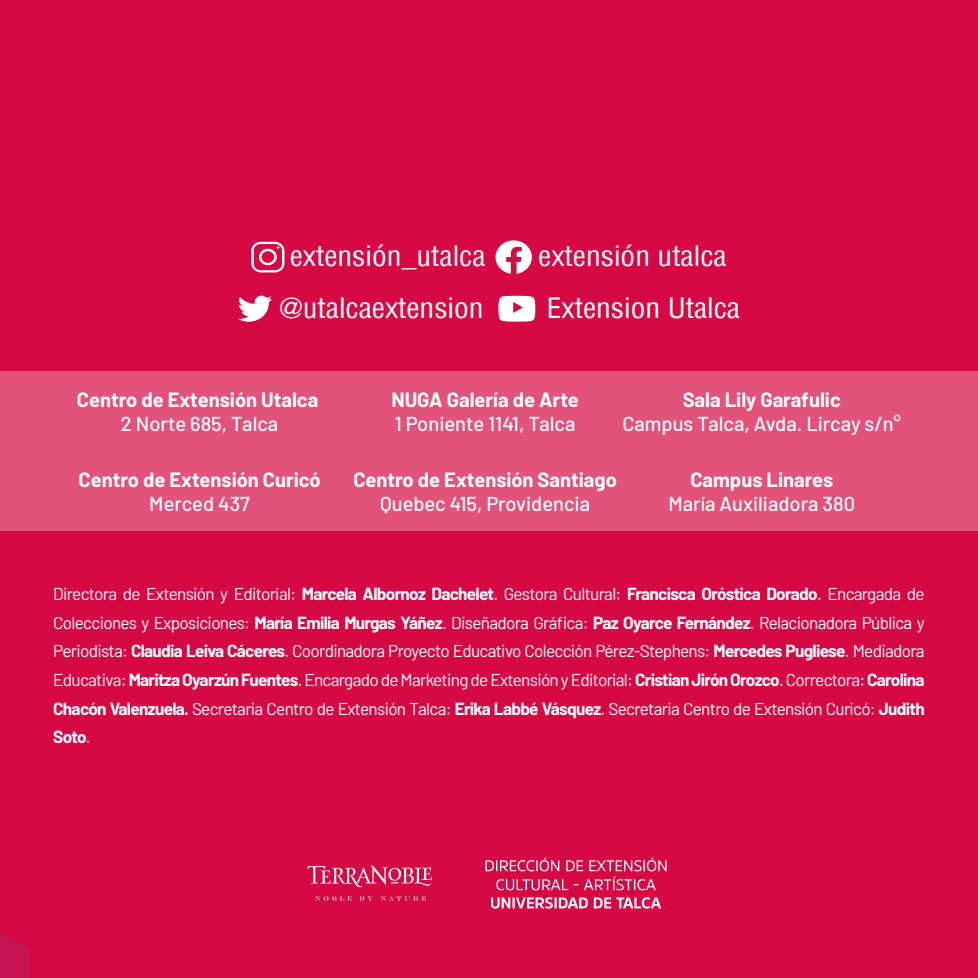
<style>
.page{position:relative;width:978px;height:978px;background:#d60944}
.page>*{position:absolute;margin:0;border:0;box-sizing:border-box;transform-origin:0 0}
.t1{font:condensed 27.45px "Helvetica";color:#fff;scale:1.08 1}
.t2{font:700 20.1px "Barlow";color:#fff}
.t3{font:500 20.1px "Barlow";color:#fff}
.t4{font:17.1px/28.5px "Barlow";letter-spacing:-.04em;color:#fff;text-align:justify}
.s1{font-weight:700}
</style>
<div class="page">
<svg style="left:486px;top:858px;width:73px;height:13px"></svg>
<svg style="left:566px;top:860px;width:17px;height:11px"></svg>
<svg style="left:589px;top:858px;width:78px;height:13px"></svg>
<svg style="left:496px;top:879px;width:72px;height:11px"></svg>
<svg style="left:574px;top:877px;width:82px;height:13px"></svg>
<svg style="left:491px;top:897px;width:97px;height:12px"></svg>
<svg style="left:594px;top:897px;width:67px;height:12px"></svg>
<div style="left:0;top:371px;width:978px;height:160px;background:#e2527b"></div>
<svg style="left:496px;top:240px;width:36px;height:34px"></svg>
<svg style="left:251px;top:242px;width:33px;height:30px"></svg>
<svg style="left:238px;top:295px;width:34px;height:27px"></svg>
<svg style="left:498px;top:296px;width:37px;height:26px"></svg>
<svg style="left:308px;top:866px;width:124px;height:21px"></svg>
<svg style="left:315px;top:896px;width:37px;height:5px"></svg>
<svg style="left:359px;top:896px;width:14px;height:4px"></svg>
<svg style="left:381px;top:896px;width:45px;height:5px"></svg>
<svg style="left:0;top:933px;width:30px;height:45px"></svg>
<h1 class="t1" style="left:290px;top:238px;width:183px">extensión_utalca</h1>
<h1 class="t1" style="left:538px;top:238px;width:176px">extensión utalca</h1>
<h1 class="t1" style="left:279px;top:290px;width:191px">@utalcaextension</h1>
<h1 class="t1" style="left:547px;top:290px;width:180px">Extension Utalca</h1>
<p class="t2" style="left:77px;top:384px;width:243px">Centro de Extensión Utalca</p>
<p class="t3" style="left:121px;top:409px;width:159px">2 Norte 685, Talca</p>
<p class="t2" style="left:79px;top:465px;width:244px">Centro de Extensión Curicó</p>
<p class="t3" style="left:149px;top:489px;width:102px">Merced 437</p>
<p class="t2" style="left:683px;top:384px;width:160px">Sala Lily Garafulic</p>
<p class="t3" style="left:622px;top:409px;width:280px">Campus Talca, Avda. Lircay s/n°</p>
<p class="t2" style="left:690px;top:465px;width:144px">Campus Linares</p>
<p class="t3" style="left:668px;top:489px;width:188px">María Auxiliadora 380</p>
<p class="t2" style="left:391px;top:384px;width:189px">NUGA Galería de Arte</p>
<p class="t3" style="left:395px;top:409px;width:182px">1 Poniente 1141, Talca</p>
<p class="t2" style="left:353px;top:465px;width:265px">Centro de Extensión Santiago</p>
<p class="t3" style="left:380px;top:489px;width:211px">Quebec 415, Providencia</p>
<p class="t4" style="left:53px;top:579px;width:873px">Directora de Extensión y Editorial: <span class="s1">Marcela Albornoz Dachelet</span>. Gestora Cultural: <span class="s1">Francisca Oróstica Dorado</span>. Encargada de Colecciones y Exposiciones: <span class="s1">María Emilia Murgas Yáñez</span>. Diseñadora Gráfica: <span class="s1">Paz Oyarce Fernández</span>. Relacionadora Pública y Periodista: <span class="s1">Claudia Leiva Cáceres</span>. Coordinadora Proyecto Educativo Colección Pérez-Stephens: <span class="s1">Mercedes Pugliese</span>. Mediadora Educativa: <span class="s1">Maritza Oyarzún Fuentes</span>. Encargado de Marketing de Extensión y Editorial: <span class="s1">Cristian Jirón Orozco</span>. Correctora: <span class="s1">Carolina Chacón Valenzuela.</span> Secretaria Centro de Extensión Talca: <span class="s1">Erika Labbé Vásquez</span>. Secretaria Centro de Extensión Curicó: <span class="s1">Judith Soto</span>.</p>
</div>
